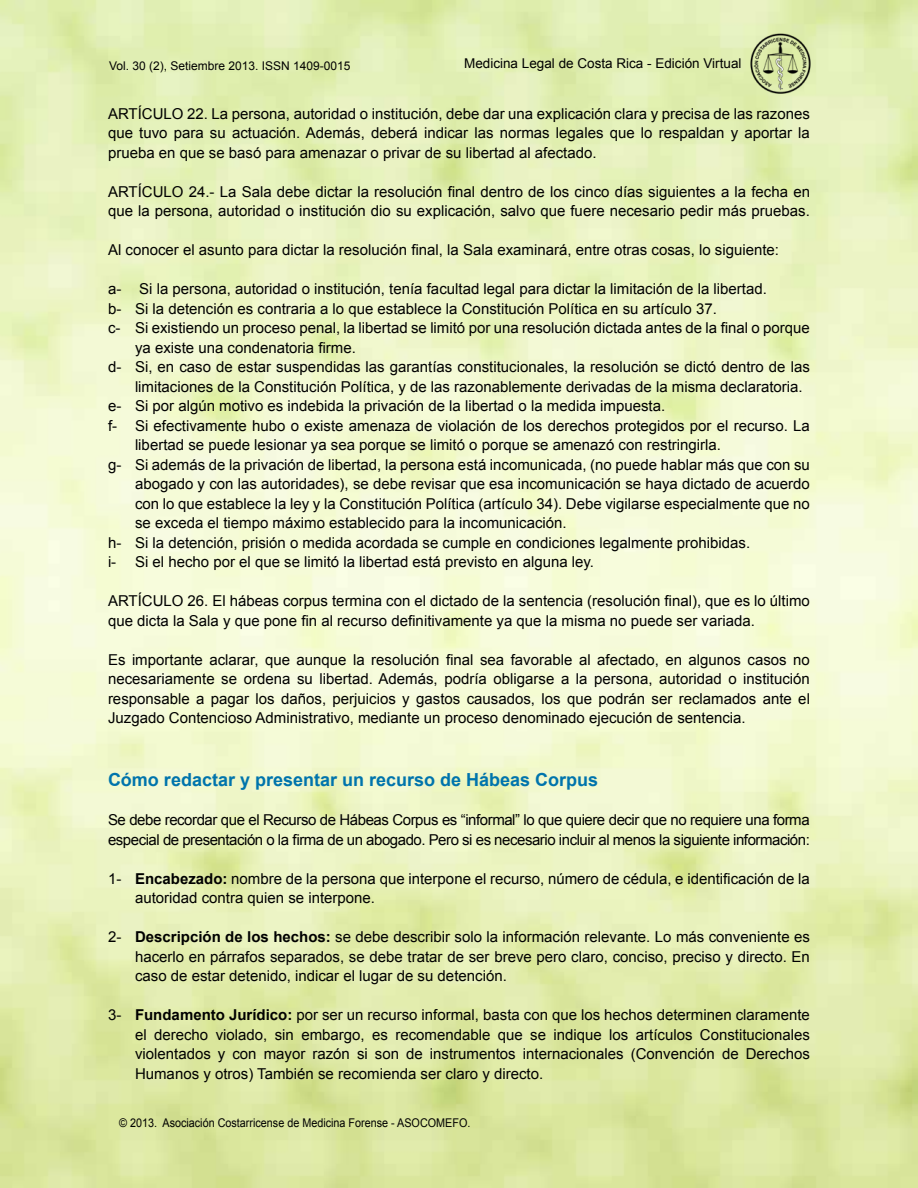
<style>
.page{position:relative;width:918px;height:1188px;background:#fff}
.page>*{position:absolute;margin:0;border:0;box-sizing:border-box;transform-origin:0 0}
.t1{font:700 18px "Arial";color:#0074ac}
.t2{font:15px/19.5px "Arial";color:#000;text-align:justify}
.t3{font:15px/19.5px "Arial";letter-spacing:-.03em;color:#000}
.t4{font:13.5px "Arial";color:#000}
.t5{font:12px "Arial";color:#000;scale:.9 1}
.t6{font:12px "Arial";color:#000}
.s1{font-weight:700}
</style>
<div class="page">
<img style="left:749px;top:32px;width:63px;height:64px">
<p class="t6" style="left:109px;top:58px;width:243px">Vol. 30 (2), Setiembre 2013. ISSN 1409-0015</p>
<p class="t4" style="left:464px;top:54px;width:279px">Medicina Legal de Costa Rica - Edición Virtual</p>
<p class="t2" style="left:108px;top:104px;width:703px">ARTÍCULO 22. La persona, autoridad o institución, debe dar una explicación clara y precisa de las razones que tuvo para su actuación. Además, deberá indicar las normas legales que lo respaldan y aportar la prueba en que se basó para amenazar o privar de su libertad al afectado.</p>
<p class="t2" style="left:108px;top:182px;width:704px">ARTÍCULO 24.- La Sala debe dictar la resolución final dentro de los cinco días siguientes a la fecha en que la persona, autoridad o institución dio su explicación, salvo que fuere necesario pedir más pruebas.</p>
<p class="t2" style="left:108px;top:241px;width:673px">Al conocer el asunto para dictar la resolución final, la Sala examinará, entre otras cosas, lo siguiente:</p>
<p class="t2" style="left:108px;top:280px;width:660px">a- Si la persona, autoridad o institución, tenía facultad legal para dictar la limitación de la libertad.</p>
<p class="t2" style="left:108px;top:299px;width:610px">b- Si la detención es contraria a lo que establece la Constitución Política en su artículo 37.</p>
<p class="t2" style="left:108px;top:319px;width:703px">c- Si existiendo un proceso penal, la libertad se limitó por una resolución dictada antes de la final o porque</p>
<p class="t2" style="left:135px;top:338px;width:222px">ya existe una condenatoria firme.</p>
<p class="t2" style="left:108px;top:358px;width:703px">d- Si, en caso de estar suspendidas las garantías constitucionales, la resolución se dictó dentro de las</p>
<p class="t2" style="left:135px;top:377px;width:669px">limitaciones de la Constitución Política, y de las razonablemente derivadas de la misma declaratoria.</p>
<p class="t2" style="left:108px;top:397px;width:559px">e- Si por algún motivo es indebida la privación de la libertad o la medida impuesta.</p>
<p class="t2" style="left:108px;top:416px;width:703px">f- Si efectivamente hubo o existe amenaza de violación de los derechos protegidos por el recurso. La</p>
<p class="t2" style="left:135px;top:436px;width:588px">libertad se puede lesionar ya sea porque se limitó o porque se amenazó con restringirla.</p>
<p class="t2" style="left:108px;top:455px;width:703px">g- Si además de la privación de libertad, la persona está incomunicada, (no puede hablar más que con su</p>
<p class="t2" style="left:135px;top:475px;width:676px">abogado y con las autoridades), se debe revisar que esa incomunicación se haya dictado de acuerdo</p>
<p class="t2" style="left:135px;top:494px;width:676px">con lo que establece la ley y la Constitución Política (artículo 34). Debe vigilarse especialmente que no</p>
<p class="t2" style="left:135px;top:514px;width:433px">se exceda el tiempo máximo establecido para la incomunicación.</p>
<p class="t2" style="left:108px;top:533px;width:644px">h- Si la detención, prisión o medida acordada se cumple en condiciones legalmente prohibidas.</p>
<p class="t2" style="left:108px;top:553px;width:488px">i- Si el hecho por el que se limitó la libertad está previsto en alguna ley.</p>
<p class="t2" style="left:108px;top:592px;width:703px">ARTÍCULO 26. El hábeas corpus termina con el dictado de la sentencia (resolución final), que es lo último que dicta la Sala y que pone fin al recurso definitivamente ya que la misma no puede ser variada.</p>
<p class="t2" style="left:108px;top:650px;width:703px">Es importante aclarar, que aunque la resolución final sea favorable al afectado, en algunos casos no necesariamente se ordena su libertad. Además, podría obligarse a la persona, autoridad o institución responsable a pagar los daños, perjuicios y gastos causados, los que podrán ser reclamados ante el Juzgado Contencioso Administrativo, mediante un proceso denominado ejecución de sentencia.</p>
<p class="t1" style="left:108px;top:768px;width:492px">Cómo redactar y presentar un recurso de Hábeas Corpus</p>
<p class="t3" style="left:108px;top:810px;width:703px">Se debe recordar que el Recurso de Hábeas Corpus es “informal” lo que quiere decir que no requiere una forma especial de presentación o la firma de un abogado. Pero si es necesario incluir al menos la siguiente información:</p>
<p class="t2" style="left:135px;top:869px;width:676px;text-indent:-27px">1- <span class="s1">Encabezado:</span> nombre de la persona que interpone el recurso, número de cédula, e identificación de la autoridad contra quien se interpone.</p>
<p class="t2" style="left:135px;top:927px;width:676px;text-indent:-27px">2- <span class="s1">Descripción de los hechos:</span> se debe describir solo la información relevante. Lo más conveniente es hacerlo en párrafos separados, se debe tratar de ser breve pero claro, conciso, preciso y directo. En caso de estar detenido, indicar el lugar de su detención.</p>
<p class="t2" style="left:135px;top:1005px;width:676px;text-indent:-27px">3- <span class="s1">Fundamento Jurídico:</span> por ser un recurso informal, basta con que los hechos determinen claramente el derecho violado, sin embargo, es recomendable que se indique los artículos Constitucionales violentados y con mayor razón si son de instrumentos internacionales (Convención de Derechos Humanos y otros) También se recomienda ser claro y directo.</p>
<p class="t5" style="left:119px;top:1115px;width:392px">© 2013. Asociación Costarricense de Medicina Forense - ASOCOMEFO.</p>
</div>
